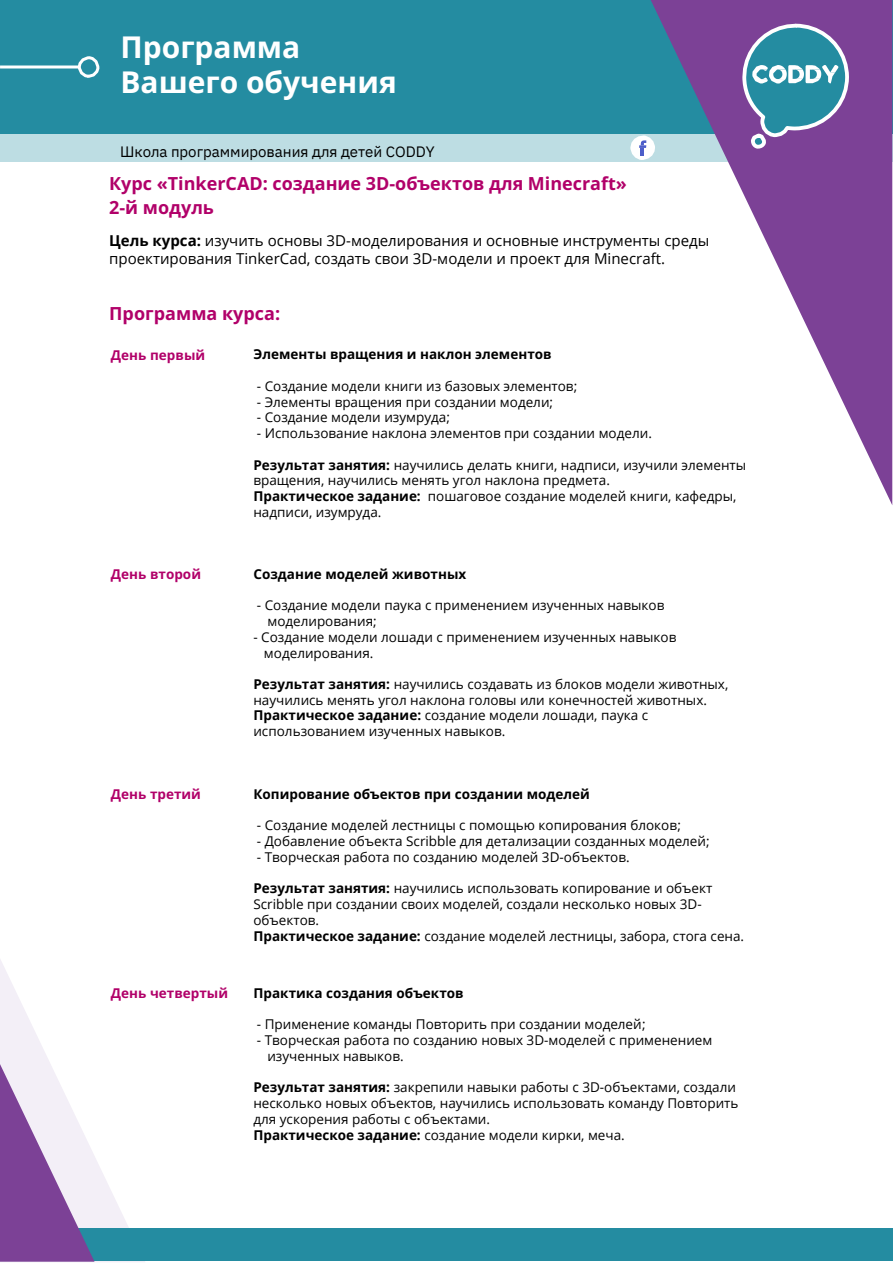
<style>
.page{position:relative;width:893px;height:1264px;background:#fff}
.page>*{position:absolute;margin:0;border:0;box-sizing:border-box;transform-origin:0 0}
.t1{font:700 30px/34.8px "Open Sans";color:#fff}
.t2{font:700 18px "Open Sans";color:#b10069}
.t3{font:15px/18px "Open Sans";color:#000}
.t4{font:15px "IBM Plex Sans";color:#000}
.t5{font:13.5px/15.8px "Open Sans";color:#000}
.t6{font:700 13.5px "Open Sans";color:#000}
.t7{font:700 13.5px "Open Sans";color:#b10069}
.s1{font-weight:700}
</style>
<div class="page">
<div style="left:0;top:1227px;width:892px;height:33px;background:#248ca1"></div>
<svg style="left:0;top:959px;width:145px;height:303px"></svg>
<div style="left:0;top:0;width:892px;height:134px;background:#248ca1"></div>
<div style="left:0;top:134px;width:892px;height:28px;background:#bddde3"></div>
<svg style="left:651px;top:0;width:241px;height:505px"></svg>
<hr style="left:0;top:65px;width:78px;height:3px;background:#fff">
<svg style="left:76px;top:56px;width:24px;height:22px"></svg>
<svg style="left:740px;top:22px;width:110px;height:129px"></svg>
<svg style="left:630px;top:135px;width:25px;height:25px"></svg>
<p class="t1" style="left:120px;top:29px;width:278px">Программа<br>Вашего обучения</p>
<p class="t4" style="left:120px;top:142px;width:316px">Школа программирования для детей CODDY</p>
<p class="t2" style="left:109px;top:170px;width:519px">Курс «TinkerCAD: cоздание 3D-объектов для Minecraft»</p>
<p class="t2" style="left:109px;top:195px;width:106px">2-й модуль</p>
<p class="t3" style="left:109px;top:231px;width:601px"><span class="s1">Цель курса:</span> изучить основы 3D-моделирования и основные инструменты среды проектирования TinkerCad, создать свои 3D-модели и проект для Minecraft.</p>
<p class="t2" style="left:109px;top:301px;width:172px">Программа курса:</p>
<p class="t7" style="left:111px;top:345px;width:96px">День первый</p>
<p class="t6" style="left:253px;top:345px;width:300px">Элементы вращения и наклон элементов</p>
<p class="t5" style="left:257px;top:378px;width:322px">- Создание модели книги из базовых элементов;</p>
<p class="t5" style="left:257px;top:393px;width:298px">- Элементы вращения при создании модели;</p>
<p class="t5" style="left:257px;top:409px;width:194px">- Создание модели изумруда;</p>
<p class="t5" style="left:257px;top:425px;width:396px">- Использование наклона элементов при создании модели.</p>
<p class="t5" style="left:253px;top:456px;width:494px"><span class="s1">Результат занятия:</span> научились делать книги, надписи, изучили элементы вращения, научились менять угол наклона предмета.</p>
<p class="t5" style="left:253px;top:488px;width:484px"><span class="s1">Практическое задание:</span> пошаговое создание моделей книги, кафедры, надписи, изумруда.</p>
<p class="t7" style="left:111px;top:564px;width:92px">День второй</p>
<p class="t6" style="left:253px;top:564px;width:214px">Создание моделей животных</p>
<p class="t5" style="left:257px;top:597px;width:409px">- Создание модели паука с применением изученных навыков</p>
<p class="t5" style="left:267px;top:613px;width:111px">моделирования;</p>
<p class="t5" style="left:253px;top:628px;width:424px">- Создание модели лошади с применением изученных навыков</p>
<p class="t5" style="left:264px;top:644px;width:111px">моделирования.</p>
<p class="t5" style="left:253px;top:676px;width:476px"><span class="s1">Результат занятия:</span> научились создавать из блоков модели животных, научились менять угол наклона головы или конечностей животных.</p>
<p class="t5" style="left:253px;top:707px;width:396px"><span class="s1">Практическое задание:</span> создание модели лошади, паука с использованием изученных навыков.</p>
<p class="t7" style="left:111px;top:784px;width:91px">День третий</p>
<p class="t6" style="left:253px;top:784px;width:338px">Копирование объектов при создании моделей</p>
<p class="t5" style="left:257px;top:817px;width:425px">- Создание моделей лестницы с помощью копирования блоков;</p>
<p class="t5" style="left:257px;top:833px;width:454px">- Добавление объекта Scribble для детализации созданных моделей;</p>
<p class="t5" style="left:257px;top:848px;width:374px">- Творческая работа по созданию моделей 3D-объектов.</p>
<p class="t5" style="left:253px;top:880px;width:460px"><span class="s1">Результат занятия:</span> научились использовать копирование и объект<br>Scribble при создании своих моделей, создали несколько новых 3D&shy;объектов.</p>
<p class="t5" style="left:253px;top:927px;width:492px"><span class="s1">Практическое задание:</span> создание моделей лестницы, забора, стога сена.</p>
<p class="t7" style="left:111px;top:983px;width:119px">День четвертый</p>
<p class="t6" style="left:253px;top:983px;width:212px">Практика создания объектов</p>
<p class="t5" style="left:257px;top:1016px;width:390px">- Применение команды Повторить при создании моделей;</p>
<p class="t5" style="left:257px;top:1032px;width:457px">- Творческая работа по созданию новых 3D-моделей с применением</p>
<p class="t5" style="left:267px;top:1047px;width:138px">изученных навыков.</p>
<p class="t5" style="left:253px;top:1079px;width:486px"><span class="s1">Результат занятия:</span> закрепили навыки работы с 3D-объектами, создали несколько новых объектов, научились использовать команду Повторить для ускорения работы с объектами.</p>
<p class="t5" style="left:253px;top:1126px;width:373px"><span class="s1">Практическое задание:</span> создание модели кирки, меча.</p>
</div>
